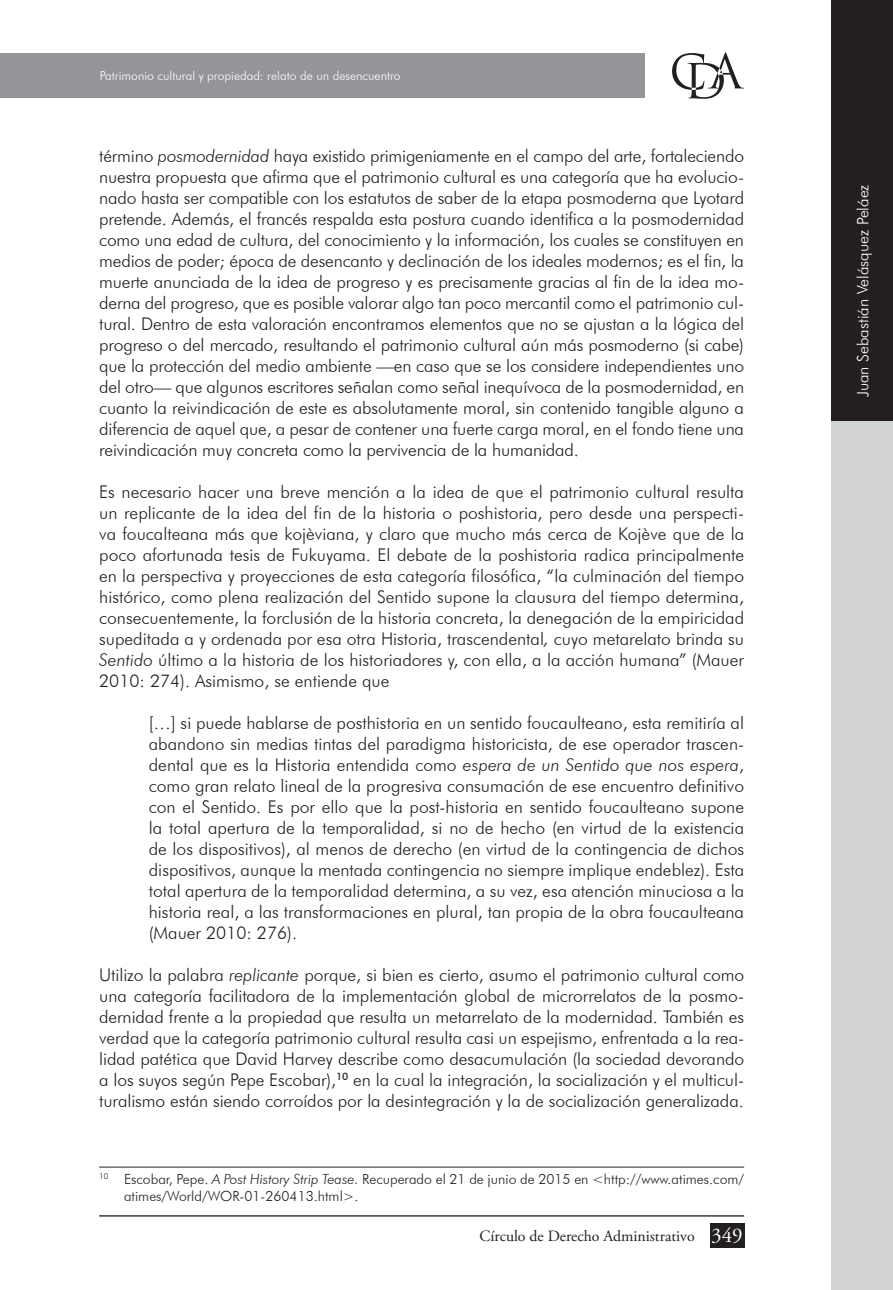
<style>
.page{position:relative;width:893px;height:1290px;background:#fff}
.page>*{position:absolute;margin:0;border:0;box-sizing:border-box;transform-origin:0 0}
.t1{font:300 17.5px/21px "Futura BT";color:#231f20;text-align:justify}
.t2{font:15.75px "Adobe Garamond Pro";color:#231f20}
.t3{font:300 15.75px "Futura BT";color:#fff}
.t4{font:300 14px/16.8px "Futura BT";color:#231f20}
.t5{font:300 12.25px "Futura BT";color:#fff}
.s1{font-style:italic}
.s2{font-size:21px;color:#fff}
</style>
<div class="page">
<div style="left:832px;top:0;width:61px;height:422px;background:#231f20"></div>
<div style="left:832px;top:422px;width:61px;height:868px;background:#d1d2d4"></div>
<div style="left:0;top:53px;width:645px;height:45px;background:#939598"></div>
<svg style="left:672px;top:52px;width:72px;height:47px"></svg>
<div style="left:710px;top:1223px;width:34px;height:25px;background:#231f20"></div>
<hr style="left:99px;top:1215px;width:645px;height:1px;background:#231f20">
<hr style="left:99px;top:1166px;width:645px;height:1px;background:#231f20">
<p class="t5" style="left:100px;top:68px;width:303px">Patrimonio cultural y propiedad: relato de un desencuentro</p>
<p class="t1" style="left:99px;top:145px;width:646px">término <span class="s1">posmodernidad</span> haya existido primigeniamente en el campo del arte, fortaleciendo nuestra propuesta que afirma que el patrimonio cultural es una categoría que ha evolucio&shy;nado hasta ser compatible con los estatutos de saber de la etapa posmoderna que Lyotard pretende. Además, el francés respalda esta postura cuando identifica a la posmodernidad como una edad de cultura, del conocimiento y la información, los cuales se constituyen en medios de poder; época de desencanto y declinación de los ideales modernos; es el fin, la muerte anunciada de la idea de progreso y es precisamente gracias al fin de la idea mo&shy;derna del progreso, que es posible valorar algo tan poco mercantil como el patrimonio cul&shy;tural. Dentro de esta valoración encontramos elementos que no se ajustan a la lógica del progreso o del mercado, resultando el patrimonio cultural aún más posmoderno (si cabe) que la protección del medio ambiente —en caso que se los considere independientes uno del otro— que algunos escritores señalan como señal inequívoca de la posmodernidad, en cuanto la reivindicación de este es absolutamente moral, sin contenido tangible alguno a diferencia de aquel que, a pesar de contener una fuerte carga moral, en el fondo tiene una reivindicación muy concreta como la pervivencia de la humanidad.</p>
<p class="t1" style="left:99px;top:481px;width:646px">Es necesario hacer una breve mención a la idea de que el patrimonio cultural resulta un replicante de la idea del fin de la historia o poshistoria, pero desde una perspecti&shy;va foucalteana más que kojèviana, y claro que mucho más cerca de Kojève que de la poco afortunada tesis de Fukuyama. El debate de la poshistoria radica principalmente en la perspectiva y proyecciones de esta categoría filosófica, “la culminación del tiempo histórico, como plena realización del Sentido supone la clausura del tiempo determina, consecuentemente, la forclusión de la historia concreta, la denegación de la empiricidad supeditada a y ordenada por esa otra Historia, trascendental<span class="s1">,</span> cuyo metarelato brinda su <span class="s1">Sentido</span> último a la historia de los historiadores y, con ella, a la acción humana” (Mauer 2010: 274). Asimismo, se entiende que</p>
<p class="t1" style="left:149px;top:712px;width:597px">[…] si puede hablarse de posthistoria en un sentido foucaulteano, esta remitiría al abandono sin medias tintas del paradigma historicista, de ese operador trascen&shy;dental que es la Historia entendida como <span class="s1">espera de un Sentido que nos espera</span>, como gran relato lineal de la progresiva consumación de ese encuentro definitivo con el Sentido. Es por ello que la post-historia en sentido foucaulteano supone la total apertura de la temporalidad, si no de hecho (en virtud de la existencia de los dispositivos), al menos de derecho (en virtud de la contingencia de dichos dispositivos, aunque la mentada contingencia no siempre implique endeblez). Esta total apertura de la temporalidad determina, a su vez, esa atención minuciosa a la historia real, a las transformaciones en plural, tan propia de la obra foucaulteana (Mauer 2010: 276).</p>
<p class="t1" style="left:99px;top:964px;width:646px">Utilizo la palabra <span class="s1">replicante</span> porque, si bien es cierto, asumo el patrimonio cultural como una categoría facilitadora de la implementación global de microrrelatos de la posmo&shy;dernidad frente a la propiedad que resulta un metarrelato de la modernidad. También es verdad que la categoría patrimonio cultural resulta casi un espejismo, enfrentada a la rea&shy;lidad patética que David Harvey describe como desacumulación (la sociedad devorando a los suyos según Pepe Escobar),<sup>10</sup> en la cual la integración, la socialización y el multicul&shy;turalismo están siendo corroídos por la desintegración y la de socialización generalizada.</p>
<p class="t4" style="left:124px;top:1170px;width:622px;text-indent:-25px"><sup>10</sup> Escobar, Pepe. <span class="s1">A Post History Strip Tease.</span> Recuperado el 21 de junio de 2015 en &lt;http://www.atimes.com/ atimes/World/WOR-01-260413.html&gt;.</p>
<p class="t2" style="left:480px;top:1227px;width:265px">Círculo de Derecho Administrativo <span class="s2">349</span></p>
<p class="t3" style="left:853px;top:397px;width:214px;rotate:-90deg">Juan Sebastián Velásquez Peláez</p>
</div>
